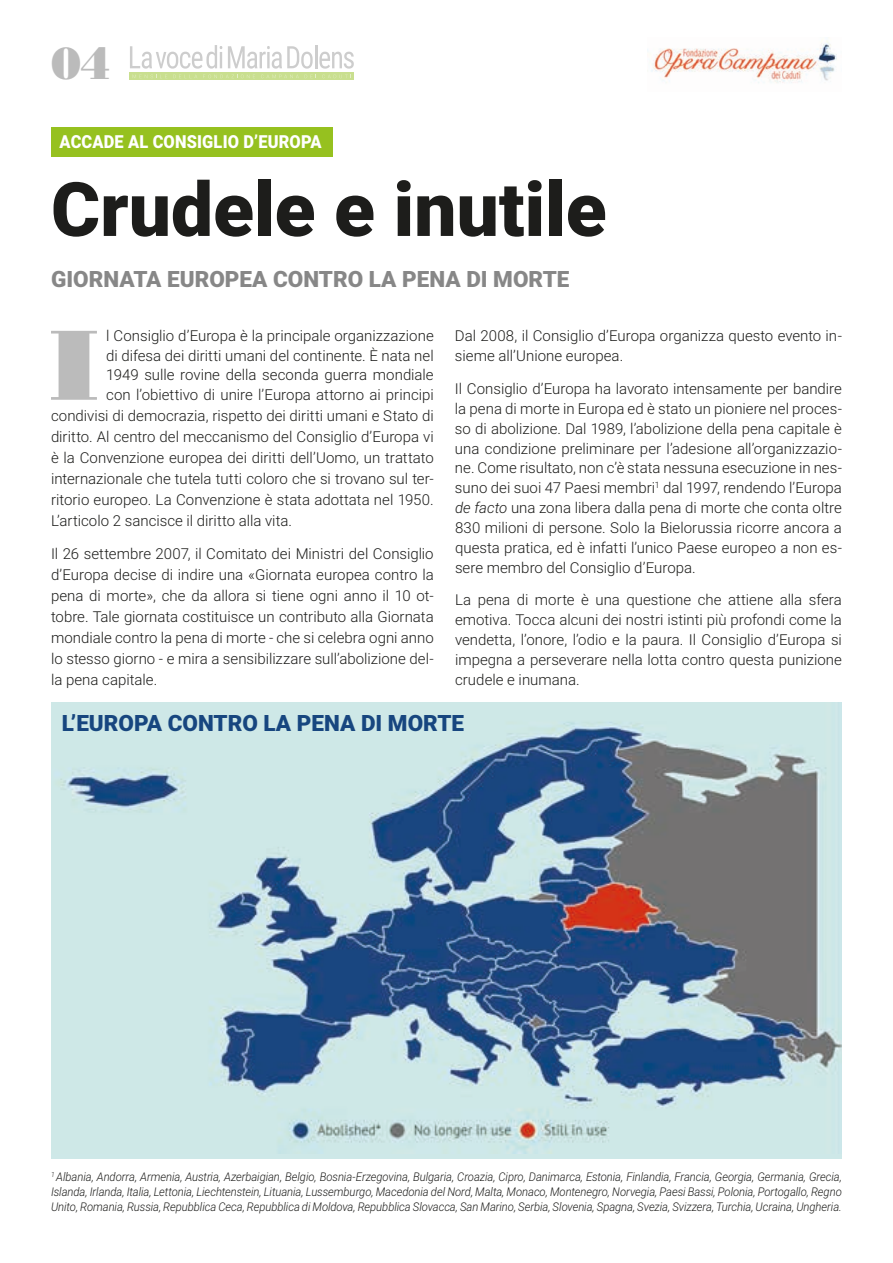
<style>
.page{position:relative;width:893px;height:1263px;background:#fff}
.page>*{position:absolute;margin:0;border:0;box-sizing:border-box;transform-origin:0 0}
.t1{font:99.45px "Bodoni Poster";color:#bbb}
.t2{font:900 75px "Roboto";color:#1d1d1b}
.t3{font:45px "Bodoni Poster";color:#bbb}
.t4{font:900 22.5px "Roboto";color:#878787}
.t5{font:900 22.5px "Roboto";color:#17467f}
.t6{font:900 18px "Roboto";letter-spacing:.01em;color:#fff;scale:.91 1}
.t7{font:300 15px/20px "Roboto";color:#1d1d1b;text-align:justify}
.t8{font:italic 300 12px/15px "Roboto";letter-spacing:-.01em;color:#1d1d1b;text-align:justify;scale:.94 1}
.s1{font-style:italic}
</style>
<div class="page">
<img style="left:647px;top:40px;width:190px;height:43px">
<svg style="left:130px;top:45px;width:92px;height:24px"></svg>
<svg style="left:228px;top:46px;width:85px;height:23px"></svg>
<hr style="left:315px;top:45px;width:2px;height:23px;background:#020203">
<svg style="left:319px;top:52px;width:35px;height:17px"></svg>
<div style="left:130px;top:72px;width:224px;height:8px;background:#c9df8f"></div>
<svg style="left:133px;top:75px;width:34px;height:3px"></svg>
<svg style="left:173px;top:75px;width:24px;height:3px"></svg>
<svg style="left:203px;top:75px;width:52px;height:3px"></svg>
<svg style="left:261px;top:75px;width:38px;height:3px"></svg>
<svg style="left:306px;top:75px;width:45px;height:3px"></svg>
<div style="left:51px;top:128px;width:282px;height:29px;background:#96c11f"></div>
<img style="left:51px;top:702px;width:791px;height:452px">
<h3 class="t3" style="left:51px;top:36px;width:61px">04</h3>
<p class="t6" style="left:60px;top:129px;width:290px">ACCADE AL CONSIGLIO D’EUROPA</p>
<h2 class="t2" style="left:51px;top:157px;width:557px">Crudele e inutile</h2>
<h3 class="t4" style="left:51px;top:263px;width:520px">GIORNATA EUROPEA CONTRO LA PENA DI MORTE</h3>
<h1 class="t1" style="left:49px;top:304px;width:51px">I</h1>
<p class="t7" style="left:106px;top:326px;width:329px;line-height:19.5px">l Consiglio d’Europa è la principale organizzazione di difesa dei diritti umani del continente. È nata nel 1949 sulle rovine della seconda guerra mondiale con l’obiettivo di unire l’Europa attorno ai principi</p>
<p class="t7" style="left:51px;top:404px;width:384px;line-height:21px">condivisi di democrazia, rispetto dei diritti umani e Stato di diritto. Al centro del meccanismo del Consiglio d’Europa vi è la Convenzione europea dei diritti dell’Uomo, un trattato internazionale che tutela tutti coloro che si trovano sul ter&shy;ritorio europeo. La Convenzione è stata adottata nel 1950.<br>L’articolo 2 sancisce il diritto alla vita.</p>
<p class="t7" style="left:51px;top:543px;width:384px;line-height:21px">Il 26 settembre 2007, il Comitato dei Ministri del Consiglio d’Europa decise di indire una «Giornata europea contro la pena di morte», che da allora si tiene ogni anno il 10 ot&shy;tobre. Tale giornata costituisce un contributo alla Giornata mondiale contro la pena di morte - che si celebra ogni anno lo stesso giorno - e mira a sensibilizzare sull’abolizione del&shy;la pena capitale.</p>
<p class="t7" style="left:455px;top:325px;width:388px">Dal 2008, il Consiglio d’Europa organizza questo evento in&shy;sieme all’Unione europea.</p>
<p class="t7" style="left:455px;top:378px;width:388px">Il Consiglio d’Europa ha lavorato intensamente per bandire la pena di morte in Europa ed è stato un pioniere nel proces&shy;so di abolizione. Dal 1989, l’abolizione della pena capitale è una condizione preliminare per l’adesione all’organizzazio&shy;ne. Come risultato, non c’è stata nessuna esecuzione in nes&shy;suno dei suoi 47 Paesi membri<sup>1</sup> dal 1997, rendendo l’Europa <span class="s1">de facto</span> una zona libera dalla pena di morte che conta oltre 830 milioni di persone. Solo la Bielorussia ricorre ancora a questa pratica, ed è infatti l’unico Paese europeo a non es&shy;sere membro del Consiglio d’Europa.</p>
<p class="t7" style="left:455px;top:590px;width:388px">La pena di morte è una questione che attiene alla sfera emotiva. Tocca alcuni dei nostri istinti più profondi come la vendetta, l’onore, l’odio e la paura. Il Consiglio d’Europa si impegna a perseverare nella lotta contro questa punizione crudele e inumana.</p>
<h3 class="t5" style="left:62px;top:707px;width:404px">L’EUROPA CONTRO LA PENA DI MORTE</h3>
<p class="t8" style="left:51px;top:1169px;width:843px"><sup>1</sup> Albania, Andorra, Armenia, Austria, Azerbaigian, Belgio, Bosnia-Erzegovina, Bulgaria, Croazia, Cipro, Danimarca, Estonia, Finlandia, Francia, Georgia, Germania, Grecia, Islanda, Irlanda, Italia, Lettonia, Liechtenstein, Lituania, Lussemburgo, Macedonia del Nord, Malta, Monaco, Montenegro, Norvegia, Paesi Bassi, Polonia, Portogallo, Regno Unito, Romania, Russia, Repubblica Ceca, Repubblica di Moldova, Repubblica Slovacca, San Marino, Serbia, Slovenia, Spagna, Svezia, Svizzera, Turchia, Ucraina, Ungheria.</p>
</div>
